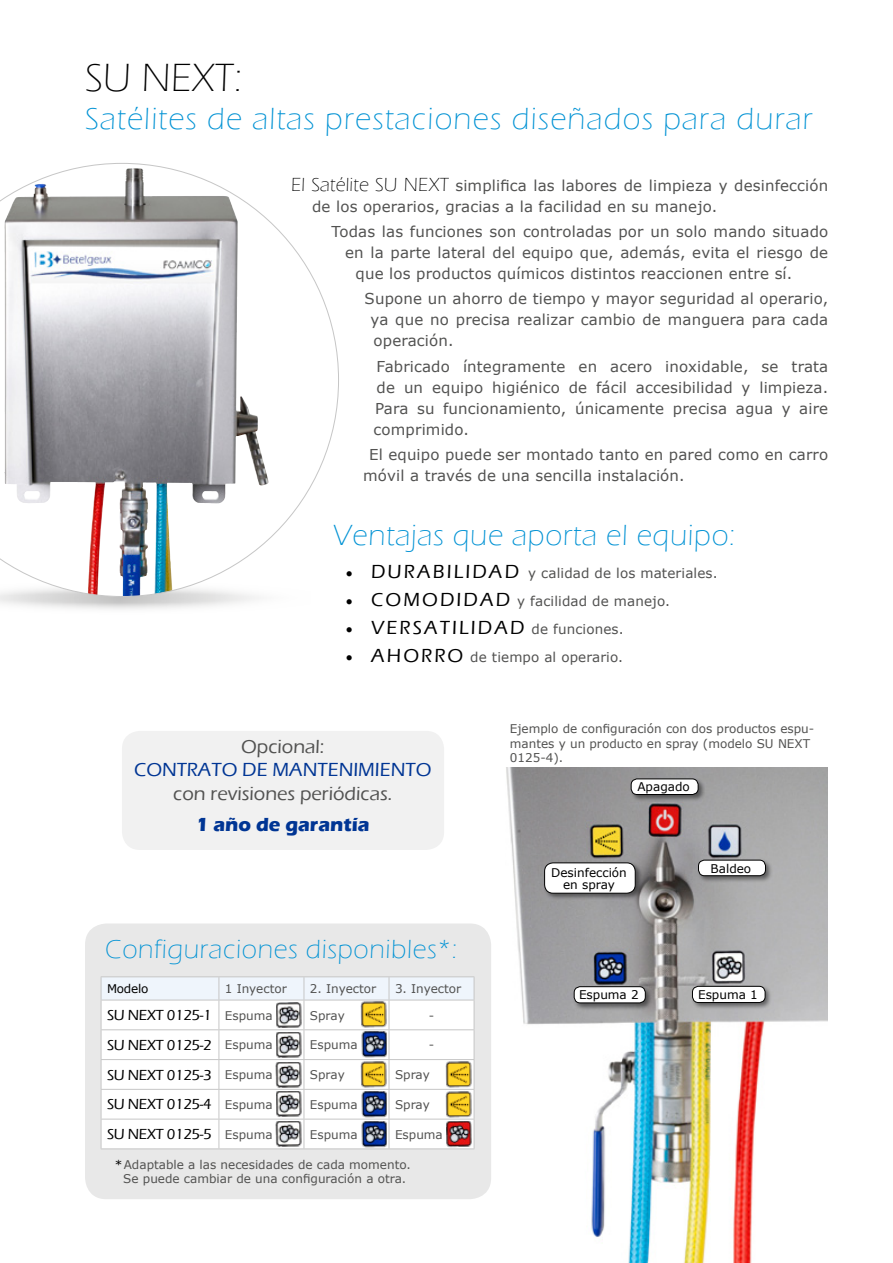
<style>
.page{position:relative;width:893px;height:1263px;background:#fff}
.page>*{position:absolute;margin:0;border:0;box-sizing:border-box;transform-origin:0 0}
.t1{font:300 40.5px "Eras ITC";color:#000}
.t2{font:300 31.5px "Eras ITC";letter-spacing:.04em;color:#0092d4}
.t3{font:300 30px "Eras ITC";letter-spacing:.025em;color:#0092d4}
.t4{font:300 27px "Eras ITC";letter-spacing:.025em;color:#0092d4}
.t5{font:500 19.5px "Eras ITC";color:#525251}
.t6{font:500 19.5px "Eras ITC";letter-spacing:.11em;color:#000}
.t7{font:500 19.5px "Eras ITC";color:#003594}
.t8{font:700 19.5px "Eras ITC";color:#003594}
.t9{font:15px/21px "Verdana";letter-spacing:.01em;color:#525251}
.t10{font:500 15px "Eras ITC";letter-spacing:-.02em;color:#000}
.t11{font:13.5px "Verdana";letter-spacing:.01em;color:#525251}
.t12{font:12px/14.4px "Verdana";color:#525251;text-align:center}
.t13{font:12px/12px "Verdana";color:#000;text-align:center}
.s1{font-family:"Eras ITC";font-weight:300;font-size:19.5px;color:#000}
.s2{font-family:"Minion Pro";font-size:19.5px;color:#000}
.s3{font-family:"Eras ITC";font-weight:500;font-size:19.5px;color:#000}
.s4{font-family:"Minion Pro";font-weight:400}
.s5{font-family:"Verdana";font-weight:400;font-size:13.5px;color:#525251}
.s6{font-family:"Verdana";font-weight:400;font-size:12px;color:#525251}
.s7{color:#000}
</style>
<div class="page">
<svg style="left:0;top:597px;width:259px;height:13px"></svg>
<img style="left:506px;top:767px;width:322px;height:496px">
<svg style="left:0;top:163px;width:339px;height:434px"></svg>
<div style="left:122px;top:731px;width:322px;height:119px;background:#f1f1f1;border-radius:18px"></div>
<div style="left:85px;top:923px;width:406px;height:276px;background:#e8e8e8;border-radius:21px"></div>
<hr style="left:101px;top:976px;width:118px;height:1px;background:#c6c6c6">
<hr style="left:219px;top:976px;width:85px;height:1px;background:#c6c6c6">
<hr style="left:304px;top:976px;width:85px;height:1px;background:#c6c6c6">
<hr style="left:389px;top:976px;width:85px;height:1px;background:#c6c6c6">
<svg style="left:101px;top:977px;width:374px;height:171px;background:#f9fafb"></svg>
<hr style="left:101px;top:1148px;width:118px;height:1px;background:#c6c6c6">
<hr style="left:219px;top:1148px;width:85px;height:1px;background:#c6c6c6">
<hr style="left:304px;top:1148px;width:85px;height:1px;background:#c6c6c6">
<hr style="left:389px;top:1148px;width:85px;height:1px;background:#c6c6c6">
<img style="left:446px;top:1091px;width:26px;height:26px">
<img style="left:446px;top:1061px;width:26px;height:27px">
<img style="left:361px;top:1001px;width:26px;height:27px">
<img style="left:361px;top:1061px;width:26px;height:27px">
<img style="left:361px;top:1031px;width:26px;height:27px">
<img style="left:361px;top:1091px;width:26px;height:27px">
<img style="left:361px;top:1121px;width:26px;height:27px">
<img style="left:446px;top:1121px;width:26px;height:27px">
<img style="left:276px;top:1003px;width:26px;height:26px">
<img style="left:276px;top:1032px;width:26px;height:27px">
<img style="left:276px;top:1062px;width:26px;height:27px">
<img style="left:276px;top:1091px;width:26px;height:27px">
<img style="left:276px;top:1121px;width:26px;height:27px">
<div style="left:691px;top:985px;width:81px;height:25px;background:#000;opacity:.47"></div>
<div style="left:692px;top:986px;width:73px;height:16px;background:#fff;border-radius:6px"></div>
<div style="left:692px;top:986px;width:73px;height:17px;border:1px solid #000;border-radius:6px"></div>
<div style="left:630px;top:778px;width:75px;height:23px;background:#000;opacity:.47"></div>
<div style="left:631px;top:779px;width:67px;height:15px;background:#fff;border-radius:6px"></div>
<div style="left:631px;top:779px;width:67px;height:16px;border:1px solid #000;border-radius:6px"></div>
<div style="left:573px;top:986px;width:80px;height:24px;background:#000;opacity:.47"></div>
<div style="left:574px;top:987px;width:71px;height:16px;background:#fff;border-radius:6px"></div>
<div style="left:574px;top:986px;width:71px;height:17px;border:1px solid #000;border-radius:6px"></div>
<div style="left:543px;top:862px;width:99px;height:38px;background:#000;opacity:.47"></div>
<div style="left:545px;top:863px;width:90px;height:30px;background:#fff;border-radius:9px"></div>
<div style="left:544px;top:863px;width:91px;height:30px;border:1px solid #000;border-radius:9px"></div>
<div style="left:697px;top:859px;width:75px;height:24px;background:#000;opacity:.47"></div>
<div style="left:698px;top:860px;width:67px;height:16px;background:#fff;border-radius:6px"></div>
<div style="left:698px;top:860px;width:68px;height:16px;border:1px solid #000;border-radius:6px"></div>
<h1 class="t1" style="left:85px;top:55px;width:158px">SU NEXT:</h1>
<h2 class="t2" style="left:85px;top:101px;width:729px">Satélites de altas prestaciones diseñados para durar</h2>
<p class="t9" style="left:312px;top:175px;width:517px;text-indent:-21px"><span class="s1">El Satélite SU NEXT</span> simplifica las labores de limpieza y desinfección de los operarios, gracias a la facilidad en su manejo.</p>
<p class="t9" style="left:332px;top:221px;width:498px">Todas las funciones son controladas por un solo mando situado</p>
<p class="t9" style="left:345px;top:242px;width:485px">en la parte lateral del equipo que, además, evita el riesgo de</p>
<p class="t9" style="left:356px;top:263px;width:438px">que los productos químicos distintos reaccionen entre sí.</p>
<p class="t9" style="left:371px;top:289px;width:459px;text-align:justify;text-indent:-6px">Supone un ahorro de tiempo y mayor seguridad al operario, ya que no precisa realizar cambio de manguera para cada operación.</p>
<p class="t9" style="left:374px;top:356px;width:456px;text-align:justify">Fabricado íntegramente en acero inoxidable, se trata de un equipo higiénico de fácil accesibilidad y limpieza.<br>Para su funcionamiento, únicamente precisa agua y aire comprimido.</p>
<p class="t9" style="left:363px;top:444px;width:467px;text-indent:6px">El equipo puede ser montado tanto en pared como en carro móvil a través de una sencilla instalación.</p>
<h3 class="t3" style="left:333px;top:519px;width:404px">Ventajas que aporta el equipo:</h3>
<p class="t11" style="left:346px;top:564px;width:374px"><span class="s2">•</span> <span class="s3">DURABILIDAD</span> y calidad de los materiales.</p>
<p class="t11" style="left:346px;top:592px;width:326px"><span class="s2">•</span> <span class="s3">COMODIDAD</span> y facilidad de manejo.</p>
<h3 class="t6" style="left:346px;top:616px;width:280px"><span class="s4">•</span> VERSATILIDAD <span class="s5">de funciones.</span></h3>
<p class="t11" style="left:346px;top:648px;width:279px"><span class="s2">•</span> <span class="s3">AHORRO</span> de tiempo al operario.</p>
<h3 class="t5" style="left:241px;top:735px;width:85px">Opcional:</h3>
<h3 class="t7" style="left:134px;top:759px;width:299px">CONTRATO DE MANTENIMIENTO</h3>
<h3 class="t5" style="left:173px;top:782px;width:221px">con revisiones periódicas.</h3>
<h3 class="t8" style="left:196px;top:814px;width:175px">1 año de garantía</h3>
<h3 class="t4" style="left:105px;top:934px;width:353px">Configuraciones disponibles*:</h3>
<p class="t13" style="left:107px;top:983px;width:43px">Modelo</p>
<p class="t12" style="left:225px;top:982px;width:63px">1 Inyector</p>
<p class="t12" style="left:310px;top:982px;width:68px">2. Inyector</p>
<p class="t12" style="left:395px;top:982px;width:68px">3. Inyector</p>
<p class="t10" style="left:107px;top:1007px;width:167px">SU NEXT 0125-1 <span class="s6">Espuma</span></p>
<p class="t12" style="left:310px;top:1008px;width:36px">Spray</p>
<p class="t12" style="left:429px;top:1008px;width:7px">-</p>
<p class="t10" style="left:107px;top:1036px;width:167px">SU NEXT 0125-2 <span class="s6">Espuma</span></p>
<p class="t12" style="left:310px;top:1038px;width:49px">Espuma</p>
<p class="t12" style="left:429px;top:1038px;width:7px">-</p>
<p class="t10" style="left:107px;top:1066px;width:167px">SU NEXT 0125-3 <span class="s6">Espuma</span></p>
<p class="t12" style="left:310px;top:1068px;width:36px">Spray</p>
<p class="t12" style="left:395px;top:1068px;width:36px">Spray</p>
<p class="t10" style="left:107px;top:1096px;width:167px">SU NEXT 0125-4 <span class="s6">Espuma</span></p>
<p class="t12" style="left:310px;top:1097px;width:49px">Espuma</p>
<p class="t12" style="left:395px;top:1097px;width:36px">Spray</p>
<p class="t10" style="left:107px;top:1126px;width:167px">SU NEXT 0125-5 <span class="s6">Espuma</span></p>
<p class="t12" style="left:310px;top:1127px;width:49px">Espuma</p>
<p class="t12" style="left:395px;top:1127px;width:49px">Espuma</p>
<p class="t12" style="left:115px;top:1157px;width:298px"><span class="s7">*</span>Adaptable a las necesidades de cada momento.<br>Se puede cambiar de una configuración a otra.</p>
<p class="t12" style="left:510px;top:722px;width:306px;text-align:left">Ejemplo de configuración con dos productos espu&shy;mantes y un producto en spray (modelo SU NEXT<br>0125-4).</p>
<p class="t13" style="left:637px;top:781px;width:54px">Apagado</p>
<p class="t13" style="left:551px;top:866px;width:77px">Desinfección en spray</p>
<p class="t13" style="left:711px;top:862px;width:42px">Baldeo</p>
<p class="t13" style="left:579px;top:989px;width:61px">Espuma 2</p>
<p class="t13" style="left:698px;top:989px;width:61px">Espuma 1</p>
</div>
